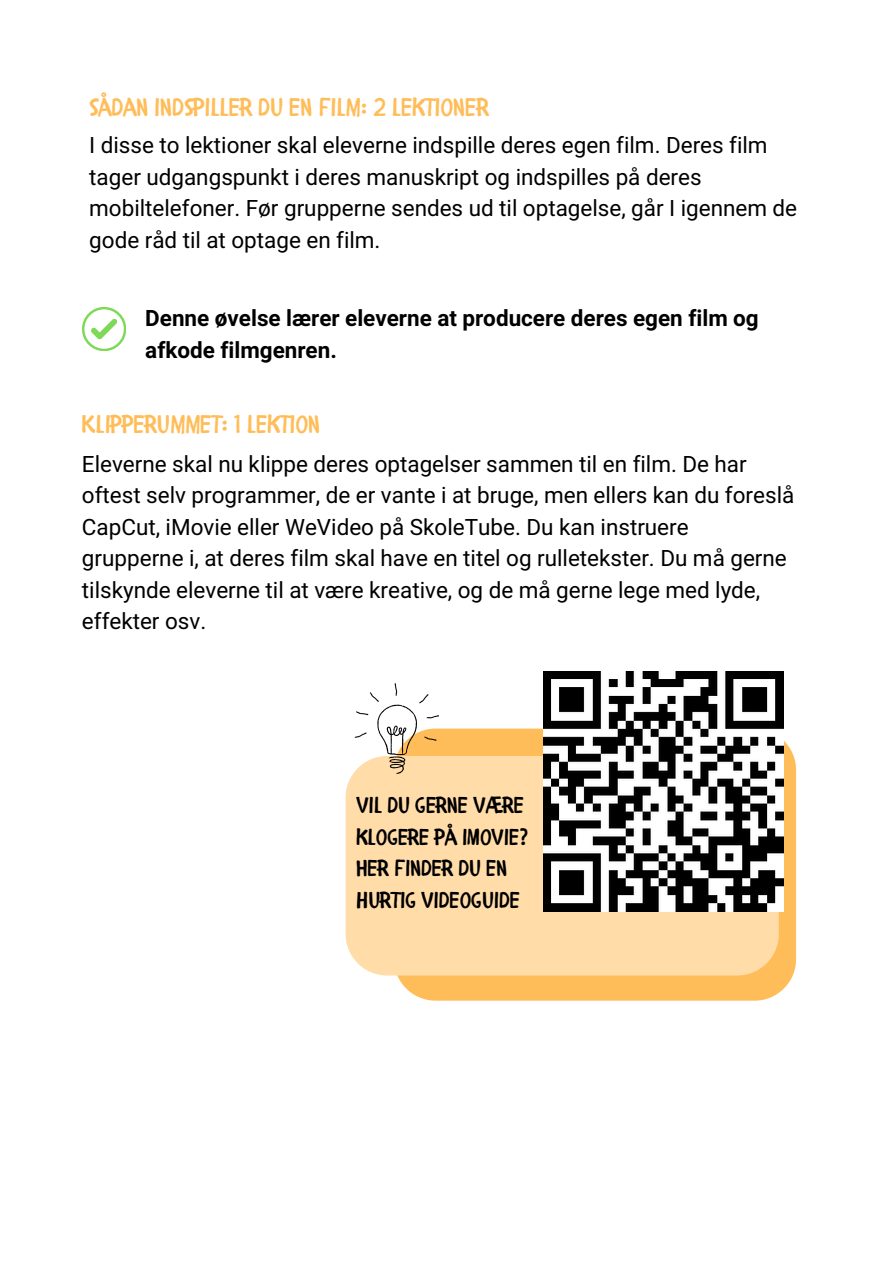
<style>
.page{position:relative;width:893px;height:1264px;background:#fff}
.page>*{position:absolute;margin:0;border:0;box-sizing:border-box;transform-origin:0 0}
.t1{font:25.5px "CHILDRENONE";color:#ffbd59}
.t2{font:22.95px/31.5px "CHILDRENONE";color:#000}
.t3{font:22.5px/31.5px "Araboto";color:#000}
.t4{font:700 22.5px/31.5px "Araboto";color:#000}
</style>
<div class="page">
<div style="left:394px;top:728px;width:402px;height:272px;background:#ffbd59;border-radius:42px"></div>
<div style="left:345px;top:756px;width:433px;height:219px;background:#ffdca8"></div>
<svg style="left:355px;top:683px;width:84px;height:91px"></svg>
<img style="left:543px;top:671px;width:240px;height:240px">
<svg style="left:82px;top:307px;width:44px;height:44px"></svg>
<p class="t1" style="left:89px;top:84px;width:401px">SÅDAN INDSPILLER DU EN FILM: 2 LEKTIONER</p>
<p class="t3" style="left:89px;top:130px;width:709px">I disse to lektioner skal eleverne indspille deres egen film. Deres film tager udgangspunkt i deres manuskript og indspilles på deres mobiltelefoner. Før grupperne sendes ud til optagelse, går I igennem de gode råd til at optage en film.</p>
<p class="t4" style="left:145px;top:303px;width:615px">Denne øvelse lærer eleverne at producere deres egen film og afkode filmgenren.</p>
<p class="t1" style="left:82px;top:402px;width:240px">KLIPPERUMMET: 1 LEKTION</p>
<p class="t3" style="left:82px;top:449px;width:713px">Eleverne skal nu klippe deres optagelser sammen til en film. De har oftest selv programmer, de er vante i at bruge, men ellers kan du foreslå CapCut, iMovie eller WeVideo på SkoleTube. Du kan instruere grupperne i, at deres film skal have en titel og rulletekster. Du må gerne tilskynde eleverne til at være kreative, og de må gerne lege med lyde, effekter osv.</p>
<p class="t2" style="left:356px;top:787px;width:174px">VIL DU GERNE VÆRE<br>KLOGERE PÅ IMOVIE?<br>HER FINDER DU EN<br>HURTIG VIDEOGUIDE</p>
</div>
